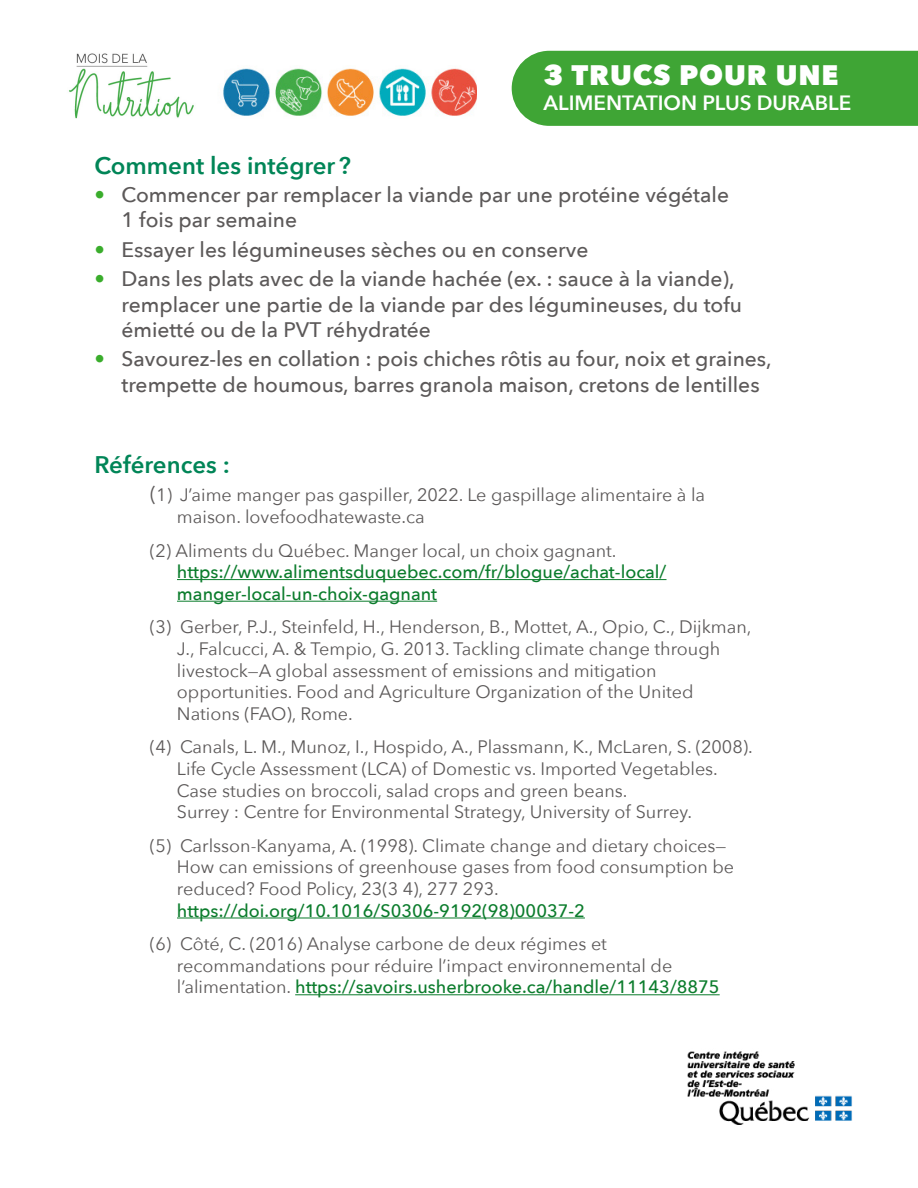
<style>
.page{position:relative;width:918px;height:1188px;background:#fff}
.page>*{position:absolute;margin:0;border:0;box-sizing:border-box;transform-origin:0 0}
.t1{font:800 28.2px "Avenir Next";letter-spacing:.03em;color:#fff}
.t2{font:600 24px "Avenir Next";color:#008557}
.t3{font:500 21px/25.2px "Avenir Next";color:#5c5959}
.t4{font:600 20.7px "Avenir Next";color:#fff}
.t5{font:18px/21.6px "Avenir Next";color:#5c5959}
.t6{font:500 18px/21.6px "Avenir Next";color:#0b7c2c}
.s1{color:#3aad2c}
.s2{font-size:21px}
.s3{font-weight:500;color:#0b7c2c}
</style>
<div class="page">
<img style="left:69px;top:53px;width:125px;height:66px">
<img style="left:223px;top:68px;width:254px;height:48px">
<div style="left:512px;top:51px;width:406px;height:75px;background:#3fa535"></div>
<hr style="left:177px;top:579px;width:490px;height:1px;background:#0b7c2c">
<hr style="left:177px;top:601px;width:260px;height:1px;background:#0b7c2c">
<hr style="left:177px;top:918px;width:408px;height:1px;background:#0b7c2c">
<hr style="left:295px;top:994px;width:425px;height:1px;background:#0b7c2c">
<img style="left:687px;top:1051px;width:165px;height:74px">
<h1 class="t1" style="left:544px;top:58px;width:296px">3 TRUCS POUR UNE</h1>
<p class="t4" style="left:544px;top:85px;width:309px">ALIMENTATION PLUS DURABLE</p>
<h2 class="t2" style="left:94px;top:145px;width:258px">Comment les intégrer?</h2>
<p class="t3" style="left:122px;top:181px;width:609px;text-indent:-27px"><span class="s1">•</span> Commencer par remplacer la viande par une protéine végétale<br>1 fois par semaine</p>
<p class="t3" style="left:94px;top:236px;width:496px"><span class="s1">•</span> Essayer les légumineuses sèches ou en conserve</p>
<p class="t3" style="left:122px;top:266px;width:622px;text-indent:-27px"><span class="s1">•</span> Dans les plats avec de la viande hachée (ex. : sauce à la viande), remplacer une partie de la viande par des légumineuses, du tofu émietté ou de la PVT réhydratée</p>
<p class="t3" style="left:122px;top:346px;width:652px;text-indent:-27px"><span class="s1">•</span> Savourez-les en collation : pois chiches rôtis au four, noix et graines, trempette de houmous, barres granola maison, cretons de lentilles</p>
<h2 class="t2" style="left:94px;top:444px;width:137px">Références :</h2>
<p class="t5" style="left:177px;top:484px;width:530px;text-indent:-27px"><span class="s2">(</span>1) J’aime manger pas gaspiller, 2022. Le gaspillage alimentaire à la maison. lovefoodhatewaste.ca</p>
<p class="t5" style="left:150px;top:539px;width:468px">(2) Aliments du Québec. Manger local, un choix gagnant.</p>
<p class="t6" style="left:177px;top:561px;width:491px">https://www.alimentsduquebec.com/fr/blogue/achat-local/ manger-local-un-choix-gagnant</p>
<p class="t5" style="left:177px;top:616px;width:576px;text-indent:-27px">(3) Gerber, P.J., Steinfeld, H., Henderson, B., Mottet, A., Opio, C., Dijkman, J., Falcucci, A. &amp; Tempio, G. 2013. Tackling climate change through livestock—A global assessment of emissions and mitigation opportunities. Food and Agriculture Organization of the United Nations (FAO), Rome.</p>
<p class="t5" style="left:177px;top:736px;width:577px;text-indent:-27px">(4) Canals, L. M., Munoz, I., Hospido, A., Plassmann, K., McLaren, S. (2008).<br>Life Cycle Assessment (LCA) of Domestic vs. Imported Vegetables.<br>Case studies on broccoli, salad crops and green beans.<br>Surrey : Centre for Environmental Strategy, University of Surrey.</p>
<p class="t5" style="left:177px;top:834px;width:559px;text-indent:-27px">(5) Carlsson-Kanyama, A. (1998). Climate change and dietary choices—<br>How can emissions of greenhouse gases from food consumption be reduced? Food Policy, 23(3 4), 277 293.</p>
<p class="t6" style="left:177px;top:899px;width:409px">https://doi.org/10.1016/S0306-9192(98)00037-2</p>
<p class="t5" style="left:177px;top:932px;width:544px;text-indent:-27px">(6) Côté, C. (2016) Analyse carbone de deux régimes et recommandations pour réduire l’impact environnemental de l’alimentation. <span class="s3">https://savoirs.usherbrooke.ca/handle/11143/8875</span></p>
</div>
